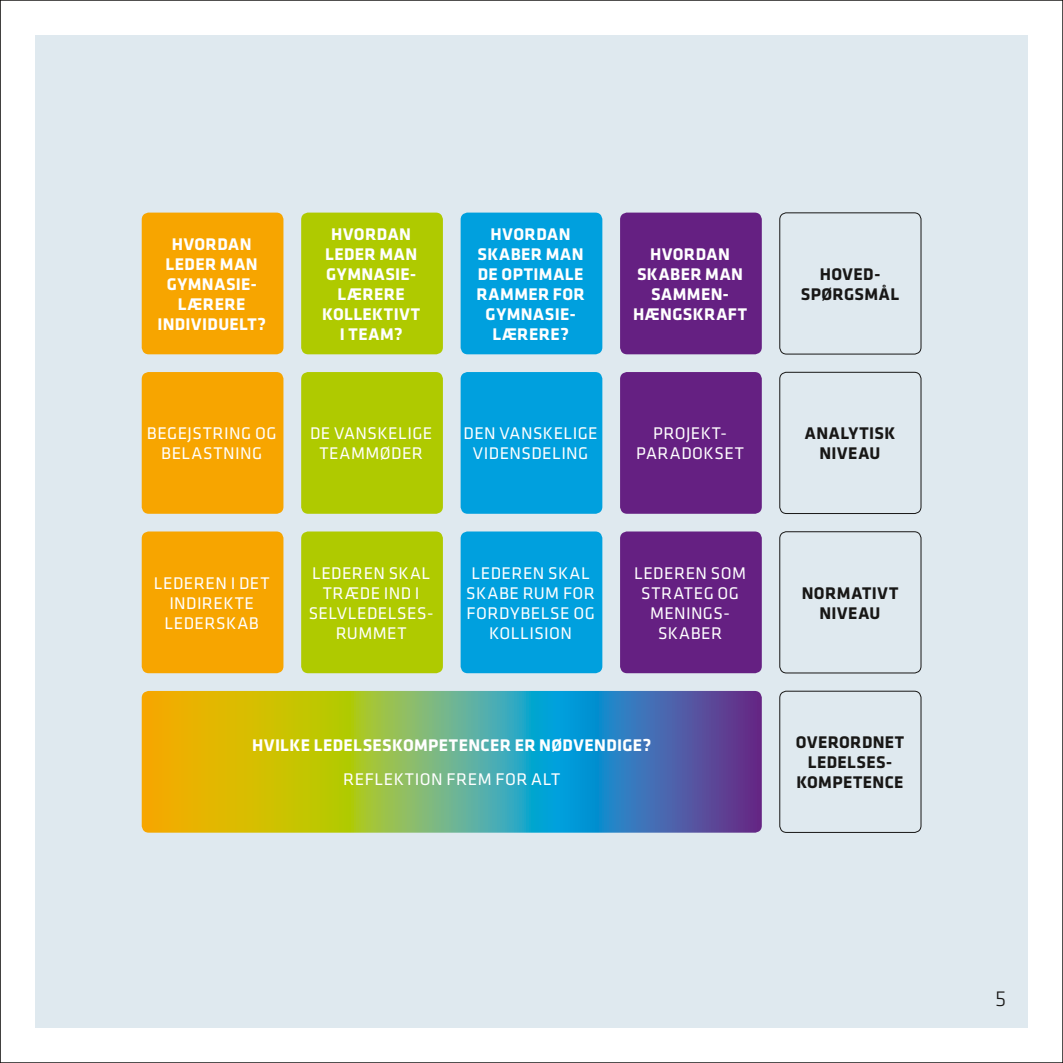
<style>
.page{position:relative;width:1063px;height:1063px;background:#fff}
.page>*{position:absolute;margin:0;border:0;box-sizing:border-box;transform-origin:0 0}
.t1{font:300 22.5px "Klavika";color:#181716}
.t2{font:17.5px/20px "Klavika";letter-spacing:.025em;color:#fff;text-align:center}
.t3{font:700 17.5px/20px "Klavika";letter-spacing:.025em;color:#fff;text-align:center}
.t4{font:700 17.5px/20px "Klavika";letter-spacing:.02em;color:#181716;text-align:center}
</style>
<div class="page">
<div style="left:35px;top:35px;width:993px;height:993px;background:#dfe9ef"></div>
<div style="left:142px;top:213px;width:141px;height:141px;background:#f7a500;border-radius:7px"></div>
<div style="left:142px;top:372px;width:141px;height:142px;background:#f7a500;border-radius:7px"></div>
<div style="left:142px;top:531px;width:141px;height:142px;background:#f7a500;border-radius:7px"></div>
<svg style="left:142px;top:691px;width:620px;height:142px;background:#7d9d69"></svg>
<div style="left:301px;top:213px;width:142px;height:141px;background:#afca00;border-radius:7px"></div>
<div style="left:301px;top:372px;width:142px;height:142px;background:#afca00;border-radius:7px"></div>
<div style="left:301px;top:531px;width:142px;height:142px;background:#afca00;border-radius:7px"></div>
<div style="left:461px;top:213px;width:141px;height:141px;background:#00a0de;border-radius:7px"></div>
<div style="left:461px;top:372px;width:141px;height:142px;background:#00a0de;border-radius:7px"></div>
<div style="left:461px;top:531px;width:141px;height:142px;background:#00a0de;border-radius:7px"></div>
<div style="left:620px;top:213px;width:142px;height:141px;background:#652082;border-radius:7px"></div>
<div style="left:620px;top:372px;width:142px;height:142px;background:#652082;border-radius:7px"></div>
<div style="left:620px;top:531px;width:142px;height:142px;background:#652082;border-radius:7px"></div>
<div style="left:780px;top:213px;width:141px;height:141px;border:1px solid #181716;border-radius:7px"></div>
<div style="left:780px;top:372px;width:141px;height:142px;border:1px solid #181716;border-radius:7px"></div>
<div style="left:780px;top:531px;width:141px;height:142px;border:1px solid #181716;border-radius:7px"></div>
<div style="left:780px;top:691px;width:141px;height:142px;border:1px solid #181716;border-radius:7px"></div>
<p class="t3" style="left:157px;top:235px;width:110px">HVORDAN<br>LEDER MAN<br>GYMNASIE-<br>LÆRERE<br>INDIVIDUELT?</p>
<p class="t2" style="left:147px;top:424px;width:131px">BEGEJSTRING OG<br>BELASTNING</p>
<p class="t3" style="left:322px;top:225px;width:100px">HVORDAN<br>LEDER MAN<br>GYMNASIE-<br>LÆRERE<br>KOLLEKTIVT<br>I TEAM?</p>
<p class="t3" style="left:476px;top:225px;width:110px">HVORDAN<br>SKABER MAN<br>DE OPTIMALE<br>RAMMER FOR<br>GYMNASIE-<br>LÆRERE?</p>
<p class="t2" style="left:310px;top:424px;width:124px">DE VANSKELIGE<br>TEAMMØDER</p>
<p class="t2" style="left:464px;top:424px;width:136px">DEN VANSKELIGE<br>VIDENSDELING</p>
<p class="t3" style="left:633px;top:245px;width:116px">HVORDAN<br>SKABER MAN<br>SAMMEN-<br>HÆNGSKRAFT</p>
<p class="t2" style="left:636px;top:424px;width:109px">PROJEKT-<br>PARADOKSET</p>
<p class="t2" style="left:154px;top:573px;width:117px">LEDEREN I DET<br>INDIREKTE<br>LEDERSKAB</p>
<p class="t2" style="left:309px;top:563px;width:126px">LEDEREN SKAL<br>TRÆDE IND I<br>SELVLEDELSES-<br>RUMMET</p>
<p class="t2" style="left:466px;top:563px;width:130px">LEDEREN SKAL<br>SKABE RUM FOR<br>FORDYBELSE OG<br>KOLLISION</p>
<p class="t2" style="left:634px;top:563px;width:113px">LEDEREN SOM<br>STRATEG OG<br>MENINGS-<br>SKABER</p>
<p class="t3" style="left:252px;top:736px;width:401px">HVILKE LEDELSESKOMPETENCER ER NØDVENDIGE?</p>
<p class="t2" style="left:343px;top:770px;width:218px">REFLEKTION FREM FOR ALT</p>
<p class="t4" style="left:801px;top:265px;width:100px">HOVED-<br>SPØRGSMÅL</p>
<p class="t4" style="left:805px;top:424px;width:92px">ANALYTISK<br>NIVEAU</p>
<p class="t4" style="left:802px;top:583px;width:98px">NORMATIVT<br>NIVEAU</p>
<p class="t4" style="left:796px;top:733px;width:110px">OVERORDNET<br>LEDELSES-<br>KOMPETENCE</p>
<p class="t1" style="left:995px;top:986px;width:13px">5</p>
</div>
